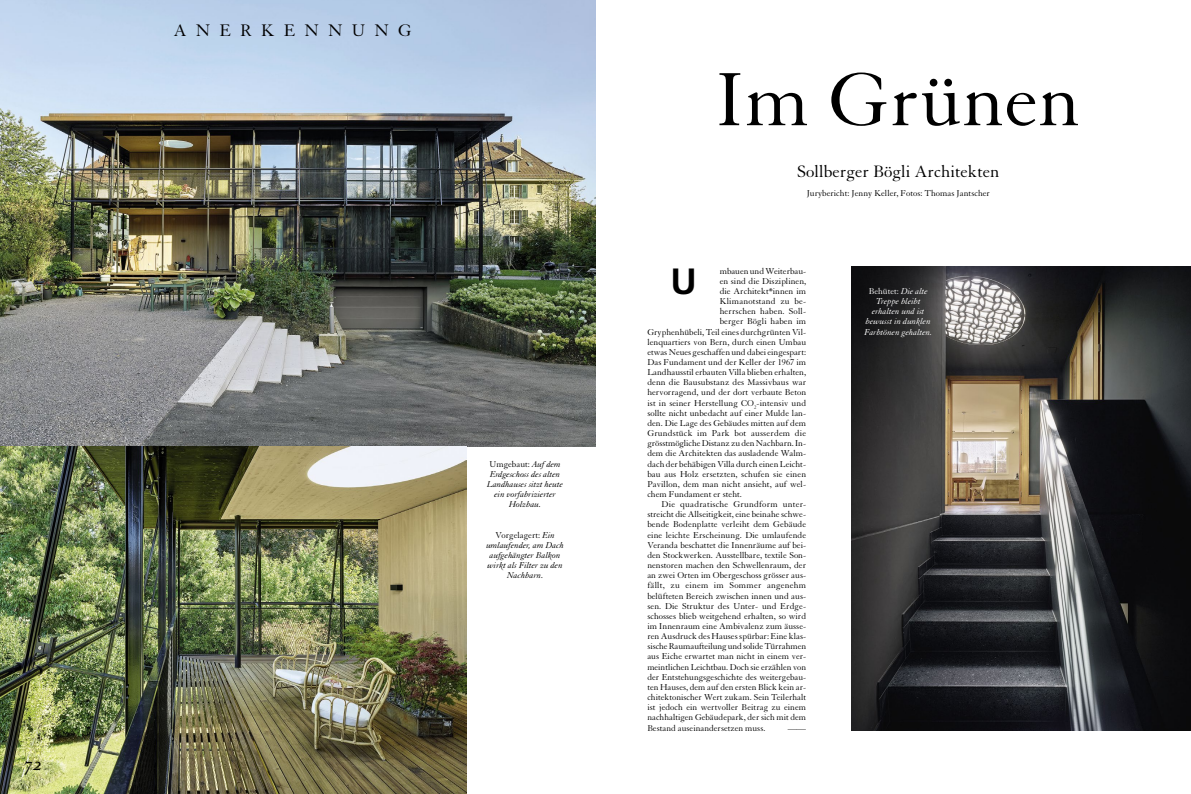
<style>
.page{position:relative;width:1191px;height:794px;background:#fff}
.page>*{position:absolute;margin:0;border:0;box-sizing:border-box;transform-origin:0 0}
.t1{font:82px "Granjon LT Std";color:#000}
.t2{font:700 36.5px "Frutiger";color:#000}
.t3{font:20px "Granjon Italic Os F";color:#000}
.t4{font:18.2px "Granjon LT Std";letter-spacing:.5em;color:#000}
.t5{font:18px "Granjon LT Std";color:#000}
.t6{font:9.2px "Granjon LT Std";color:#000}
.t7{font:italic 9.2px/10.1px "Granjon LT Std";color:#000;text-align:center}
.t8{font:italic 9.2px/10.1px "Granjon LT Std";color:#fff;text-align:center}
.t9{font:9.2px "Granjon LT Std";letter-spacing:.02em;color:#000}
.t10{font:9.2px "Granjon LT Std";letter-spacing:.025em;color:#000}
.s1{font-style:normal}
</style>
<div class="page">
<img style="left:0;top:0;width:595px;height:446px">
<img style="left:0;top:446px;width:467px;height:348px">
<img style="left:851px;top:266px;width:340px;height:464px">
<h3 class="t3" style="left:24px;top:753px;width:19px">72</h3>
<h3 class="t4" style="left:174px;top:21px;width:239px">ANERKENNUNG</h3>
<p class="t7" style="left:487px;top:459px;width:78px"><span class="s1">Umgebaut:</span> Auf dem<br>Erdgeschoss des alten<br>Landhauses sitzt heute ein vorfabrizierter<br>Holzbau.</p>
<p class="t7" style="left:486px;top:530px;width:79px"><span class="s1">Vorgelagert:</span> Ein umlaufender, am Dach aufgehängter Balkon wirkt als Filter zu den<br>Nachbarn.</p>
<h1 class="t1" style="left:716px;top:56px;width:366px">Im Grünen</h1>
<h3 class="t5" style="left:797px;top:162px;width:204px">Sollberger Bögli Architekten</h3>
<p class="t6" style="left:806px;top:188px;width:185px">Jurybericht: Jenny Keller, Fotos: Thomas Jantscher</p>
<p class="t6" style="left:719px;top:266px;width:88px">mbauen und Weiterbau-</p>
<p class="t6" style="left:719px;top:276px;width:88px">en sind die Disziplinen,</p>
<p class="t6" style="left:719px;top:286px;width:88px">die Architekt*innen im</p>
<p class="t6" style="left:719px;top:296px;width:88px">Klimanotstand zu be-</p>
<p class="t6" style="left:719px;top:306px;width:88px">herrschen haben. Soll-</p>
<p class="t6" style="left:719px;top:316px;width:88px">berger Bögli haben im</p>
<p class="t6" style="left:647px;top:327px;width:160px">Gryphenhübeli, Teil eines durchgrünten Vil-</p>
<p class="t6" style="left:647px;top:337px;width:160px">lenquartiers von Bern, durch einen Umbau</p>
<p class="t6" style="left:647px;top:347px;width:160px">etwas Neues geschaffen und dabei eingespart:</p>
<p class="t6" style="left:647px;top:357px;width:160px">Das Fundament und der Keller der 1967 im</p>
<p class="t6" style="left:647px;top:367px;width:160px">Landhausstil erbauten Villa blieben erhalten,</p>
<p class="t6" style="left:647px;top:377px;width:160px">denn die Bausubstanz des Massivbaus war</p>
<p class="t6" style="left:647px;top:388px;width:160px">hervorragend, und der dort verbaute Beton</p>
<p class="t6" style="left:647px;top:398px;width:160px">ist in seiner Herstellung CO<sub>2</sub>-intensiv und</p>
<p class="t6" style="left:647px;top:408px;width:160px">sollte nicht unbedacht auf einer Mulde lan-</p>
<p class="t6" style="left:647px;top:418px;width:160px">den. Die Lage des Gebäudes mitten auf dem</p>
<p class="t6" style="left:647px;top:428px;width:160px">Grundstück im Park bot ausserdem die</p>
<p class="t6" style="left:647px;top:438px;width:160px">grösstmögliche Distanz zu den Nachbarn. In-</p>
<p class="t6" style="left:647px;top:448px;width:160px">dem die Architekten das ausladende Walm-</p>
<p class="t6" style="left:647px;top:459px;width:160px">dach der behäbigen Villa durch einen Leicht-</p>
<p class="t6" style="left:647px;top:469px;width:160px">bau aus Holz ersetzten, schufen sie einen</p>
<p class="t6" style="left:647px;top:479px;width:160px">Pavillon, dem man nicht ansieht, auf wel-</p>
<p class="t6" style="left:647px;top:489px;width:96px">chem Fundament er steht.</p>
<p class="t9" style="left:661px;top:499px;width:146px">Die quadratische Grundform unter-</p>
<p class="t6" style="left:647px;top:509px;width:160px">streicht die Allseitigkeit, eine beinahe schwe-</p>
<p class="t6" style="left:647px;top:519px;width:160px">bende Bodenplatte verleiht dem Gebäude</p>
<p class="t6" style="left:647px;top:530px;width:160px">eine leichte Erscheinung. Die umlaufende</p>
<p class="t6" style="left:647px;top:540px;width:160px">Veranda beschattet die Innenräume auf bei-</p>
<p class="t6" style="left:647px;top:550px;width:160px">den Stockwerken. Ausstellbare, textile Son-</p>
<p class="t6" style="left:647px;top:560px;width:160px">nenstoren machen den Schwellenraum, der</p>
<p class="t6" style="left:647px;top:570px;width:160px">an zwei Orten im Obergeschoss grösser aus-</p>
<p class="t10" style="left:647px;top:580px;width:160px">fällt, zu einem im Sommer angenehm</p>
<p class="t6" style="left:647px;top:591px;width:160px">belüfteten Bereich zwischen innen und aus-</p>
<p class="t6" style="left:647px;top:601px;width:160px">sen. Die Struktur des Unter- und Erdge-</p>
<p class="t6" style="left:647px;top:611px;width:160px">schosses blieb weitgehend erhalten, so wird</p>
<p class="t6" style="left:647px;top:621px;width:160px">im Innenraum eine Ambivalenz zum äusse-</p>
<p class="t6" style="left:647px;top:631px;width:160px">ren Ausdruck des Hauses spürbar: Eine klas-</p>
<p class="t6" style="left:647px;top:641px;width:160px">sische Raumaufteilung und solide Türrahmen</p>
<p class="t6" style="left:647px;top:651px;width:160px">aus Eiche erwartet man nicht in einem ver-</p>
<p class="t6" style="left:647px;top:662px;width:160px">meintlichen Leichtbau. Doch sie erzählen von</p>
<p class="t6" style="left:647px;top:672px;width:160px">der Entstehungsgeschichte des weitergebau-</p>
<p class="t6" style="left:647px;top:682px;width:160px">ten Hauses, dem auf den ersten Blick kein ar-</p>
<p class="t6" style="left:647px;top:692px;width:160px">chitektonischer Wert zukam. Sein Teilerhalt</p>
<p class="t6" style="left:647px;top:702px;width:160px">ist jedoch ein wertvoller Beitrag zu einem</p>
<p class="t6" style="left:647px;top:712px;width:160px">nachhaltigen Gebäudepark, der sich mit dem</p>
<p class="t6" style="left:647px;top:723px;width:120px">Bestand auseinandersetzen muss.</p>
<h2 class="t2" style="left:670px;top:260px;width:28px">U</h2>
<p class="t8" style="left:864px;top:286px;width:69px"><span class="s1">Behütet:</span> Die alte<br>Treppe bleibt erhalten und ist bewusst in dunklen<br>Farbtönen gehalten.</p>
</div>
